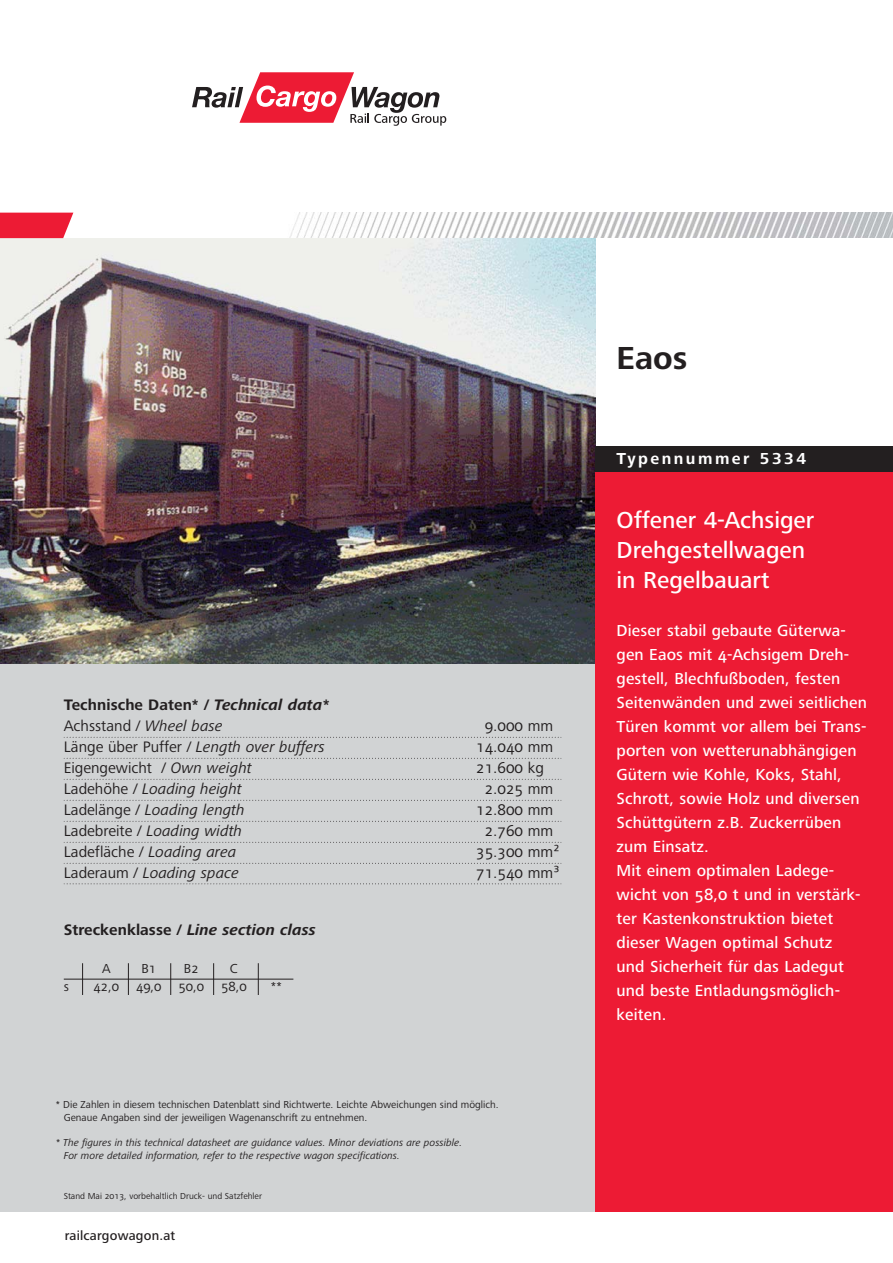
<style>
.page{position:relative;width:893px;height:1263px;background:#fff}
.page>*{position:absolute;margin:0;border:0;box-sizing:border-box;transform-origin:0 0}
.t1{font:700 33px "Frutiger Next Pro";color:#231f20}
.t2{font:500 24px/30px "Frutiger Next Pro";color:#fff}
.t3{font:500 16.5px/24px "Frutiger Next Pro";letter-spacing:.01em;color:#fff}
.t4{font:700 16.5px "Frutiger Next Pro";letter-spacing:.15em;color:#fff}
.t5{font:italic 15.75px "Frutiger Next Pro";color:#231f20}
.t6{font:15.75px "Frutiger Next Pro";color:#231f20}
.t7{font:700 15.75px/21px "Frutiger Next Pro";letter-spacing:.005em;color:#231f20}
.t8{font:italic 700 15.75px "Frutiger Next Pro";letter-spacing:.005em;color:#231f20}
.t9{font:13.5px "Frutiger Next Pro";color:#231f20}
.t10{font:500 13.5px "Frutiger Next Pro";letter-spacing:.015em;color:#231f20}
.t11{font:italic 10.5px/12.6px "Frutiger Next Pro";color:#231f20}
.t12{font:10.5px/12.6px "Frutiger Next Pro";color:#231f20}
.t13{font:9px "Frutiger Next Pro";color:#231f20}
.s1{font-style:italic}
.s2{font-weight:400}
.s3{font-weight:400;font-style:italic}
.s4{font-style:normal}
</style>
<div class="page">
<img style="left:289px;top:213px;width:604px;height:25px">
<div style="left:0;top:257px;width:595px;height:955px;background:#d1d3d4"></div>
<img style="left:0;top:238px;width:595px;height:425px">
<svg style="left:0;top:213px;width:73px;height:25px;background:#ee2941"></svg>
<div style="left:595px;top:472px;width:298px;height:740px;background:#ed1b34"></div>
<svg style="left:64px;top:737px;width:498px;height:1px"></svg>
<svg style="left:64px;top:758px;width:498px;height:1px"></svg>
<svg style="left:64px;top:779px;width:498px;height:1px"></svg>
<svg style="left:64px;top:800px;width:498px;height:1px"></svg>
<svg style="left:64px;top:821px;width:498px;height:1px"></svg>
<svg style="left:64px;top:842px;width:498px;height:1px"></svg>
<svg style="left:64px;top:863px;width:498px;height:1px"></svg>
<svg style="left:64px;top:883px;width:498px;height:1px"></svg>
<div style="left:595px;top:446px;width:298px;height:26px;background:#231f20"></div>
<hr style="left:64px;top:979px;width:229px;height:1px;background:#231f20">
<hr style="left:82px;top:963px;width:1px;height:32px;background:#231f20">
<hr style="left:128px;top:963px;width:1px;height:32px;background:#231f20">
<hr style="left:170px;top:963px;width:1px;height:32px;background:#231f20">
<hr style="left:213px;top:963px;width:1px;height:32px;background:#231f20">
<hr style="left:258px;top:963px;width:1px;height:32px;background:#231f20">
<svg style="left:192px;top:72px;width:254px;height:54px"></svg>
<p class="t7" style="left:64px;top:694px;width:267px">Technische Daten* / <span class="s1">Technical data*<br></span><span class="s2">Achsstand /</span> <span class="s3">Wheel base</span></p>
<p class="t6" style="left:485px;top:720px;width:70px">9.000 mm</p>
<p class="t5" style="left:64px;top:739px;width:263px"><span class="s4">Länge über Puffer /</span> Length over buffers</p>
<p class="t6" style="left:476px;top:741px;width:79px">14.040 mm</p>
<p class="t6" style="left:64px;top:762px;width:189px">Eigengewicht / <span class="s1">Own weight</span></p>
<p class="t6" style="left:476px;top:762px;width:69px">21.600 kg</p>
<p class="t5" style="left:64px;top:781px;width:180px"><span class="s4">Ladehöhe /</span> Loading height</p>
<p class="t6" style="left:485px;top:783px;width:70px">2.025 mm</p>
<p class="t5" style="left:64px;top:802px;width:182px"><span class="s4">Ladelänge /</span> Loading length</p>
<p class="t6" style="left:476px;top:804px;width:79px">12.800 mm</p>
<p class="t5" style="left:64px;top:823px;width:180px"><span class="s4">Ladebreite /</span> Loading width</p>
<p class="t6" style="left:485px;top:825px;width:70px">2.760 mm</p>
<p class="t6" style="left:64px;top:846px;width:174px">Ladefläche / <span class="s1">Loading area</span></p>
<p class="t6" style="left:476px;top:846px;width:85px">35.300 mm²</p>
<p class="t5" style="left:64px;top:865px;width:177px"><span class="s4">Laderaum /</span> Loading space</p>
<p class="t6" style="left:476px;top:867px;width:85px">71.540 mm³</p>
<p class="t8" style="left:64px;top:920px;width:253px"><span class="s4">Streckenklasse /</span> Line section class</p>
<p class="t9" style="left:102px;top:963px;width:10px">A</p>
<p class="t9" style="left:141px;top:963px;width:16px">B1</p>
<p class="t9" style="left:184px;top:963px;width:16px">B2</p>
<p class="t9" style="left:230px;top:963px;width:9px">C</p>
<p class="t9" style="left:64px;top:982px;width:7px">s</p>
<p class="t9" style="left:93px;top:982px;width:27px">42,0</p>
<p class="t9" style="left:136px;top:982px;width:27px">49,0</p>
<p class="t9" style="left:179px;top:982px;width:27px">50,0</p>
<p class="t9" style="left:221px;top:982px;width:27px">58,0</p>
<p class="t9" style="left:271px;top:982px;width:12px">**</p>
<p class="t12" style="left:64px;top:1099px;width:436px;text-indent:-8px">* Die Zahlen in diesem technischen Datenblatt sind Richtwerte. Leichte Abweichungen sind möglich.<br>Genaue Angaben sind der jeweiligen Wagenanschrift zu entnehmen.</p>
<p class="t11" style="left:64px;top:1137px;width:400px;text-indent:-8px">* The figures in this technical datasheet are guidance values. Minor deviations are possible.<br>For more detailed information, refer to the respective wagon specifications.</p>
<p class="t13" style="left:64px;top:1192px;width:200px">Stand Mai 2013, vorbehaltlich Druck- und Satzfehler</p>
<p class="t10" style="left:65px;top:1230px;width:112px">railcargowagon.at</p>
<h1 class="t1" style="left:617px;top:339px;width:72px">Eaos</h1>
<p class="t4" style="left:617px;top:449px;width:191px">Typennummer 5334</p>
<h2 class="t2" style="left:617px;top:507px;width:199px">Offener 4-Achsiger<br>Drehgestellwagen in Regelbauart</h2>
<p class="t3" style="left:617px;top:619px;width:252px">Dieser stabil gebaute Güterwa&shy;gen Eaos mit 4-Achsigem Dreh&shy;gestell, Blechfußboden, festen<br>Seitenwänden und zwei seitlichen<br>Türen kommt vor allem bei Trans&shy;porten von wetterunabhängigen<br>Gütern wie Kohle, Koks, Stahl,<br>Schrott, sowie Holz und diversen<br>Schüttgütern z.B. Zuckerrüben zum Einsatz.<br>Mit einem optimalen Ladege&shy;wicht von 58,0 t und in verstärk&shy;ter Kastenkonstruktion bietet dieser Wagen optimal Schutz<br>und Sicherheit für das Ladegut und beste Entladungsmöglich&shy;keiten.</p>
</div>
